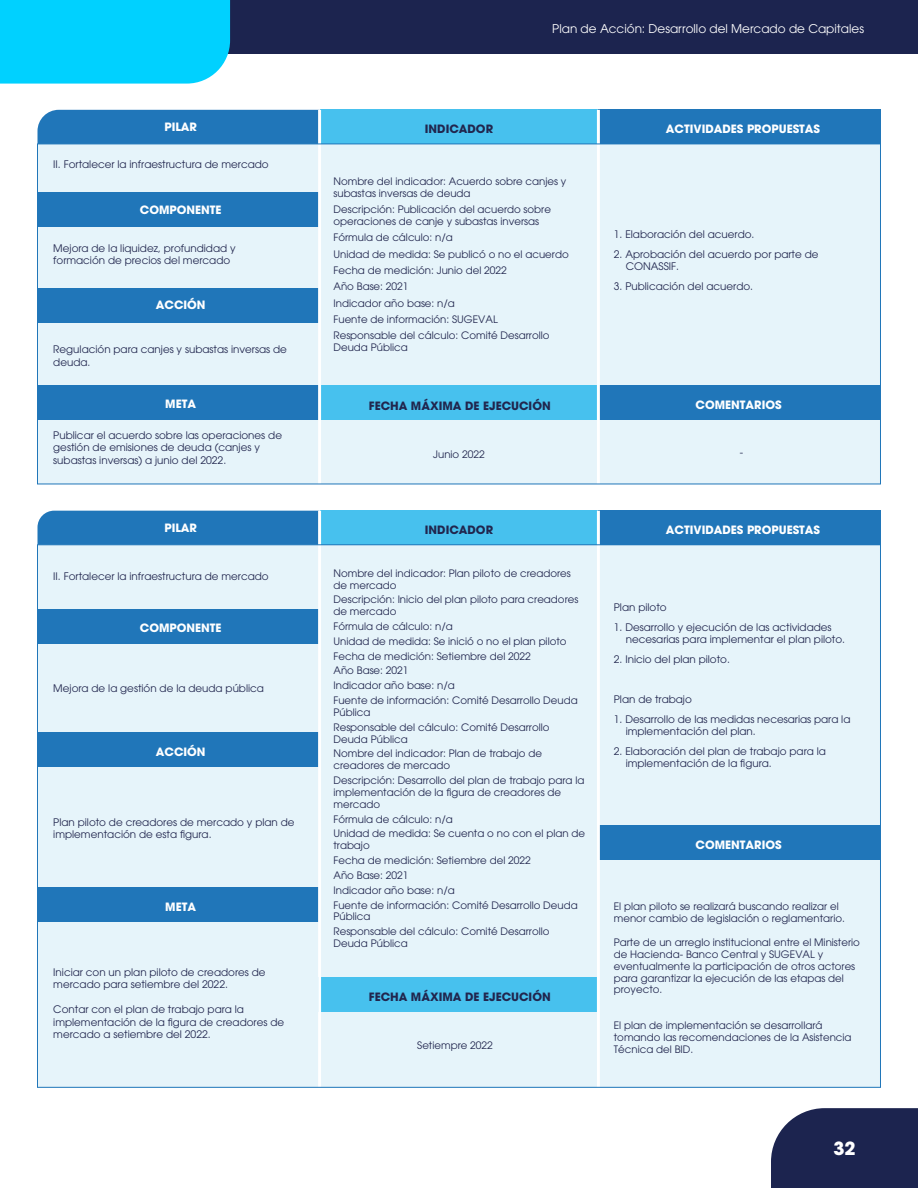
<style>
.page{position:relative;width:918px;height:1188px;background:#fff}
.page>*{position:absolute;margin:0;border:0;box-sizing:border-box;transform-origin:0 0}
.t1{font:700 18px "ITC Avant Garde Std";color:#fff}
.t2{font:12px "ITC Avant Garde Std";color:#fff}
.t3{font:700 11.4px "ITC Avant Garde Pro";color:#fff}
.t4{font:700 11.4px "ITC Avant Garde Pro";color:#21264e}
.t5{font:10.35px/12.5px "ITC Avant Garde Pro";color:#21264e}
.t6{font:10.2px/14.9px "ITC Avant Garde Pro";color:#21264e}
</style>
<div class="page">
<div style="left:771px;top:1108px;width:147px;height:80px;background:#1c244f"></div>
<div style="left:102px;top:0;width:816px;height:54px;background:#1c244f"></div>
<div style="left:0;top:0;width:230px;height:84px;background:#00d1ff"></div>
<div style="left:38px;top:545px;width:842px;height:542px;background:#e6f4fa"></div>
<div style="left:320px;top:511px;width:278px;height:34px;background:#47c1ee"></div>
<div style="left:319px;top:977px;width:280px;height:35px;background:#47c1ee"></div>
<div style="left:38px;top:511px;width:280px;height:33px;background:#2076b9"></div>
<div style="left:38px;top:609px;width:282px;height:34px;background:#2076b9"></div>
<div style="left:38px;top:732px;width:282px;height:34px;background:#2076b9"></div>
<div style="left:38px;top:888px;width:282px;height:34px;background:#2076b9"></div>
<div style="left:598px;top:511px;width:282px;height:34px;background:#2076b9"></div>
<div style="left:598px;top:826px;width:282px;height:34px;background:#2076b9"></div>
<hr style="left:318px;top:511px;width:3px;height:576px;background:#fff">
<hr style="left:597px;top:511px;width:3px;height:576px;background:#fff">
<div style="left:38px;top:144px;width:842px;height:340px;background:#e6f4fa"></div>
<div style="left:320px;top:110px;width:278px;height:34px;background:#47c1ee"></div>
<div style="left:319px;top:386px;width:280px;height:34px;background:#47c1ee"></div>
<div style="left:38px;top:110px;width:280px;height:34px;background:#2076b9"></div>
<div style="left:38px;top:193px;width:282px;height:34px;background:#2076b9"></div>
<div style="left:38px;top:289px;width:282px;height:34px;background:#2076b9"></div>
<div style="left:38px;top:386px;width:282px;height:34px;background:#2076b9"></div>
<div style="left:598px;top:110px;width:282px;height:34px;background:#2076b9"></div>
<div style="left:598px;top:386px;width:282px;height:34px;background:#2076b9"></div>
<hr style="left:318px;top:110px;width:3px;height:374px;background:#fff">
<hr style="left:597px;top:110px;width:3px;height:374px;background:#fff">
<p class="t3" style="left:164px;top:119px;width:34px">PILAR</p>
<p class="t5" style="left:53px;top:158px;width:217px">II. Fortalecer la infraestructura de mercado</p>
<p class="t3" style="left:140px;top:202px;width:83px">COMPONENTE</p>
<p class="t5" style="left:53px;top:242px;width:184px">Mejora de la liquidez, profundidad y formación de precios del mercado</p>
<p class="t3" style="left:156px;top:297px;width:51px">ACCIÓN</p>
<p class="t5" style="left:53px;top:343px;width:235px">Regulación para canjes y subastas inversas de deuda.</p>
<p class="t3" style="left:165px;top:396px;width:32px">META</p>
<p class="t5" style="left:53px;top:429px;width:230px">Publicar el acuerdo sobre las operaciones de gestión de emisiones de deuda (canjes y subastas inversas) a junio del 2022.</p>
<p class="t3" style="left:164px;top:520px;width:34px">PILAR</p>
<p class="t2" style="left:552px;top:21px;width:313px">Plan de Acción: Desarrollo del Mercado de Capitales</p>
<p class="t4" style="left:425px;top:121px;width:70px">INDICADOR</p>
<p class="t3" style="left:666px;top:121px;width:156px">ACTIVIDADES PROPUESTAS</p>
<p class="t6" style="left:333px;top:175px;width:234px;line-height:11.9px">Nombre del indicador: Acuerdo sobre canjes y subastas inversas de deuda</p>
<p class="t6" style="left:333px;top:204px;width:219px;line-height:11.9px">Descripción: Publicación del acuerdo sobre operaciones de canje y subastas inversas</p>
<p class="t6" style="left:333px;top:229px;width:237px;line-height:16.4px">Fórmula de cálculo: n/a<br>Unidad de medida: Se publicó o no el acuerdo<br>Fecha de medición: Junio del 2022<br>Año Base: 2021<br>Indicador año base: n/a<br>Fuente de información: SUGEVAL<br>Responsable del cálculo: Comité Desarrollo</p>
<p class="t6" style="left:333px;top:340px;width:76px">Deuda Pública</p>
<p class="t5" style="left:614px;top:228px;width:142px">1. Elaboración del acuerdo.</p>
<p class="t5" style="left:626px;top:248px;width:194px;text-indent:-12px">2. Aprobación del acuerdo por parte de<br>CONASSIF.</p>
<p class="t5" style="left:614px;top:280px;width:141px">3. Publicación del acuerdo.</p>
<p class="t4" style="left:369px;top:398px;width:183px">FECHA MÁXIMA DE EJECUCIÓN</p>
<p class="t3" style="left:696px;top:397px;width:88px">COMENTARIOS</p>
<p class="t6" style="left:433px;top:447px;width:53px">Junio 2022</p>
<p class="t6" style="left:740px;top:445px;width:5px">-</p>
<p class="t4" style="left:425px;top:522px;width:70px">INDICADOR</p>
<p class="t3" style="left:666px;top:522px;width:156px">ACTIVIDADES PROPUESTAS</p>
<p class="t5" style="left:53px;top:569px;width:217px">II. Fortalecer la infraestructura de mercado</p>
<p class="t6" style="left:333px;top:567px;width:239px;line-height:11.9px">Nombre del indicador: Plan piloto de creadores de mercado</p>
<p class="t6" style="left:333px;top:594px;width:246px;line-height:11.9px">Descripción: Inicio del plan piloto para creadores de mercado</p>
<p class="t6" style="left:333px;top:619px;width:246px">Fórmula de cálculo: n/a<br>Unidad de medida: Se inició o no el plan piloto<br>Fecha de medición: Setiembre del 2022<br>Año Base: 2021<br>Indicador año base: n/a<br>Fuente de información: Comité Desarrollo Deuda</p>
<p class="t6" style="left:333px;top:705px;width:218px">Pública<br>Responsable del cálculo: Comité Desarrollo</p>
<p class="t6" style="left:333px;top:731px;width:210px">Deuda Pública<br>Nombre del indicador: Plan de trabajo de</p>
<p class="t6" style="left:333px;top:758px;width:252px">creadores de mercado<br>Descripción: Desarrollo del plan de trabajo para la</p>
<p class="t6" style="left:333px;top:786px;width:229px;line-height:11.9px">implementación de la figura de creadores de mercado</p>
<p class="t6" style="left:333px;top:811px;width:253px">Fórmula de cálculo: n/a<br>Unidad de medida: Se cuenta o no con el plan de</p>
<p class="t6" style="left:333px;top:838px;width:246px">trabajo<br>Fecha de medición: Setiembre del 2022<br>Año Base: 2021<br>Indicador año base: n/a<br>Fuente de información: Comité Desarrollo Deuda</p>
<p class="t6" style="left:333px;top:909px;width:218px">Pública<br>Responsable del cálculo: Comité Desarrollo</p>
<p class="t6" style="left:333px;top:936px;width:76px">Deuda Pública</p>
<p class="t3" style="left:140px;top:620px;width:83px">COMPONENTE</p>
<p class="t5" style="left:53px;top:682px;width:212px">Mejora de la gestión de la deuda pública</p>
<p class="t3" style="left:156px;top:744px;width:51px">ACCIÓN</p>
<p class="t5" style="left:53px;top:816px;width:243px">Plan piloto de creadores de mercado y plan de implementación de esta figura.</p>
<p class="t3" style="left:165px;top:900px;width:32px">META</p>
<p class="t5" style="left:53px;top:966px;width:214px">Iniciar con un plan piloto de creadores de mercado para setiembre del 2022.</p>
<p class="t5" style="left:53px;top:1003px;width:232px">Contar con el plan de trabajo para la implementación de la figura de creadores de mercado a setiembre del 2022.</p>
<p class="t4" style="left:369px;top:990px;width:183px">FECHA MÁXIMA DE EJECUCIÓN</p>
<p class="t6" style="left:417px;top:1038px;width:77px">Setiempre 2022</p>
<p class="t5" style="left:614px;top:601px;width:54px">Plan piloto</p>
<p class="t5" style="left:626px;top:621px;width:221px;text-indent:-12px">1. Desarrollo y ejecución de las actividades necesarias para implementar el plan piloto.</p>
<p class="t5" style="left:614px;top:653px;width:118px">2. Inicio del plan piloto.</p>
<p class="t5" style="left:614px;top:693px;width:80px">Plan de trabajo</p>
<p class="t5" style="left:626px;top:713px;width:226px;text-indent:-12px">1. Desarrollo de las medidas necesarias para la implementación del plan.</p>
<p class="t5" style="left:626px;top:745px;width:202px;text-indent:-12px">2. Elaboración del plan de trabajo para la implementación de la figura.</p>
<p class="t3" style="left:696px;top:837px;width:88px">COMENTARIOS</p>
<p class="t6" style="left:614px;top:901px;width:233px;line-height:11.9px">El plan piloto se realizará buscando realizar el menor cambio de legislación o reglamentario.</p>
<p class="t6" style="left:614px;top:936px;width:248px;line-height:11.9px">Parte de un arreglo institucional entre el Ministerio de Hacienda- Banco Central y SUGEVAL y eventualmente la participación de otros actores para garantizar la ejecución de las etapas del proyecto.</p>
<p class="t6" style="left:614px;top:1019px;width:239px;line-height:11.9px">El plan de implementación se desarrollará tomando las recomendaciones de la Asistencia<br>Técnica del BID.</p>
<h1 class="t1" style="left:833px;top:1136px;width:24px">32</h1>
</div>
